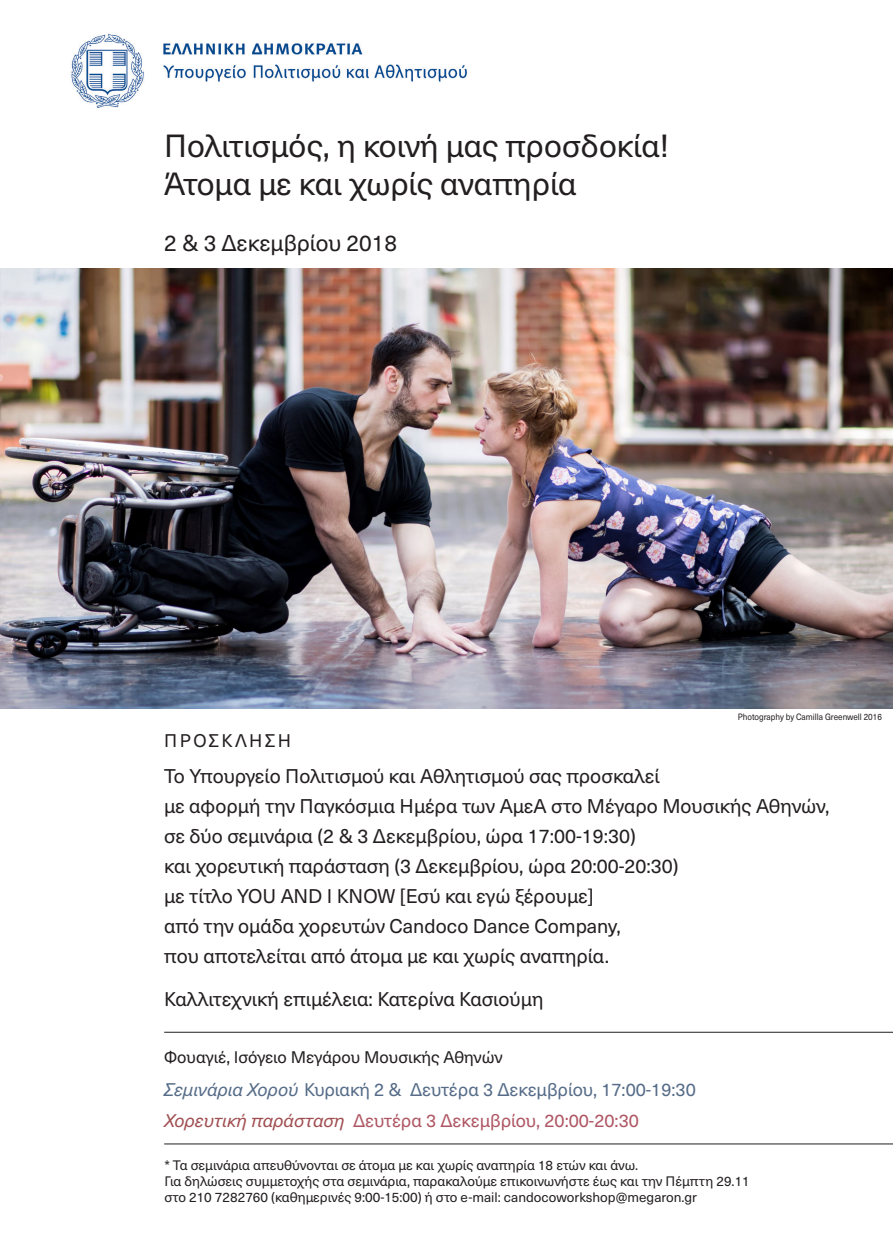
<style>
.page{position:relative;width:893px;height:1234px;background:#fff}
.page>*{position:absolute;margin:0;border:0;box-sizing:border-box;transform-origin:0 0}
.t1{font:31.5px/37.8px "Neue Haas Unica W1 G";letter-spacing:-.01em;color:#231f20}
.t2{font:22.5px "Neue Haas Unica W1 G";color:#231f20}
.t3{font:19.5px/30px "Neue Haas Unica W1 G";color:#231f20}
.t4{font:18px/31.5px "Neue Haas Unica W1 G";color:#566c88}
.t5{font:18px "Neue Haas Unica W1 G";letter-spacing:.14em;color:#231f20}
.t6{font:16.5px "Neue Haas Unica W1 G";color:#231f20}
.t7{font:13.5px/16.2px "Neue Haas Unica W1 G";color:#231f20}
.t8{font:9px "Neue Haas Unica W1 G";color:#231f20;scale:.9 1}
.s1{font-style:italic}
.s2{font-style:italic;color:#a14f52}
.s3{color:#af5764}
</style>
<div class="page">
<img style="left:71px;top:34px;width:397px;height:74px">
<img style="left:0;top:268px;width:893px;height:440px">
<hr style="left:164px;top:1031px;width:729px;height:1px;background:#231f20">
<hr style="left:164px;top:1143px;width:729px;height:1px;background:#231f20">
<h1 class="t1" style="left:164px;top:125px;width:506px">Πολιτισμός, η κοινή μας προσδοκία!<br>Άτομα με και χωρίς αναπηρία</h1>
<p class="t2" style="left:164px;top:226px;width:234px">2 &amp; 3 Δεκεμβρίου 2018</p>
<p class="t8" style="left:738px;top:710px;width:162px">Photography by Camilla Greenwell 2016</p>
<p class="t5" style="left:164px;top:726px;width:128px">ΠΡΟΣΚΛΗΣΗ</p>
<p class="t3" style="left:164px;top:759px;width:667px">Το Υπουργείο Πολιτισμού και Αθλητισμού σας προσκαλεί<br>με αφορμή την Παγκόσμια Ημέρα των ΑμεΑ στο Μέγαρο Μουσικής Αθηνών, σε δύο σεμινάρια (2 &amp; 3 Δεκεμβρίου, ώρα 17:00-19:30)<br>και χορευτική παράσταση (3 Δεκεμβρίου, ώρα 20:00-20:30)<br>με τίτλο YOU AND I KNOW [Εσύ και εγώ ξέρουμε]<br>από την ομάδα χορευτών Candoco Dance Company,<br>που αποτελείται από άτομα με και χωρίς αναπηρία.</p>
<p class="t3" style="left:164px;top:983px;width:381px">Καλλιτεχνική επιμέλεια: Κατερίνα Κασιούμη</p>
<p class="t6" style="left:164px;top:1044px;width:340px">Φουαγιέ, Ισόγειο Μεγάρου Μουσικής Αθηνών</p>
<p class="t4" style="left:164px;top:1072px;width:533px"><span class="s1">Σεμινάρια Χορού</span> Κυριακή 2 &amp; Δευτέρα 3 Δεκεμβρίου, 17:00-19:30<br><span class="s2">Χορευτική παράσταση</span> <span class="s3">Δευτέρα 3 Δεκεμβρίου, 20:00-20:30</span></p>
<p class="t7" style="left:164px;top:1155px;width:587px">* Τα σεμινάρια απευθύνονται σε άτομα με και χωρίς αναπηρία 18 ετών και άνω.<br>Για δηλώσεις συμμετοχής στα σεμινάρια, παρακαλούμε επικοινωνήστε έως και την Πέμπτη 29.11 στο 210 7282760 (καθημερινές 9:00-15:00) ή στο e-mail: candocoworkshop@megaron.gr</p>
</div>
